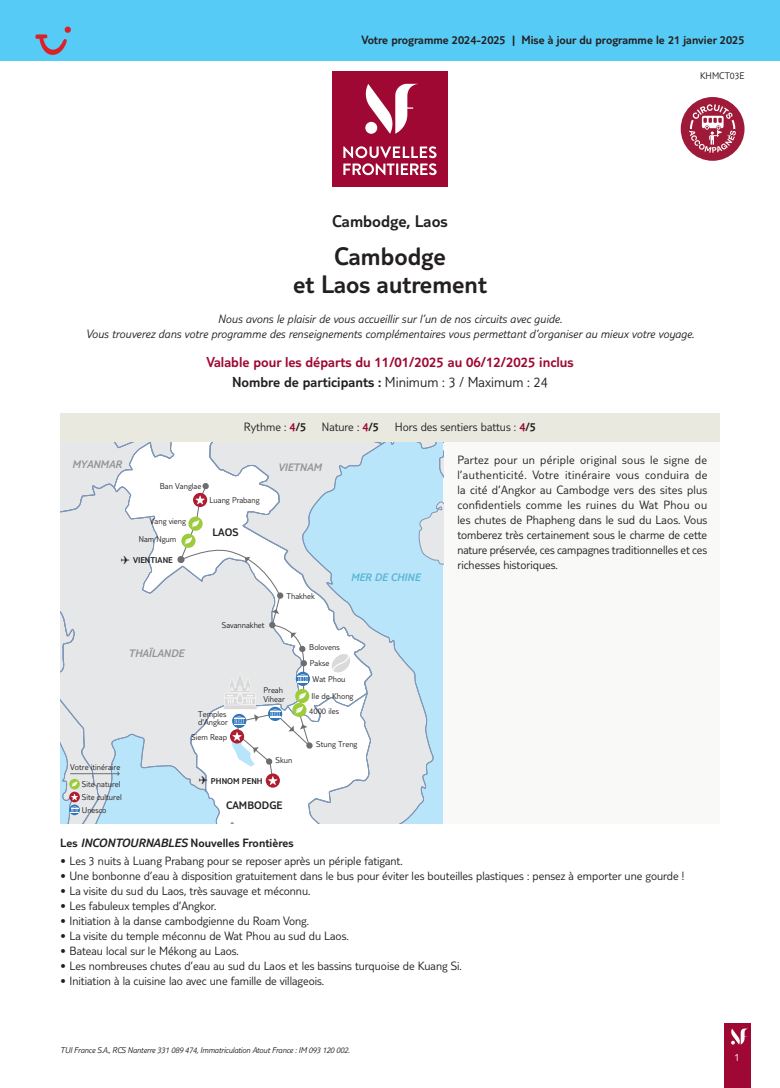
<style>
.page{position:relative;width:780px;height:1088px;background:#fff}
.page>*{position:absolute;margin:0;border:0;box-sizing:border-box;transform-origin:0 0}
.t1{font:300 26.25px/27.5px "TUI Type";color:#231f20;text-align:center}
.t2{font:300 17.5px "TUI Type";color:#231f20}
.t3{font:300 15px/19.8px "TUI Type";color:#9e0832;text-align:center}
.t4{font:300 12.5px/15px "TUI Type";color:#231f20;text-align:justify}
.t5{font:italic 300 12.5px/15px "TUI Type";color:#231f20;text-align:center}
.t6{font:300 12.5px "TUI Type";color:#231f20}
.t7{font:italic 300 11.25px "TUI Type";color:#929595}
.t8{font:300 11.25px "TUI Type";color:#231f20}
.t9{font:italic 300 11.25px "TUI Type";color:#59b6d5}
.t10{font:300 11.25px "TUI Type";color:#fff}
.t11{font:300 10px "TUI Type";color:#231f20}
.t12{font:300 8.75px/8.8px "TUI Type";color:#231f20}
.t13{font:italic 300 8.75px "TUI Type";letter-spacing:-.02em;color:#231f20}
.t14{font:300 8.75px "TUI Type";color:#231f20}
.s1{color:#231f20}
.s2{color:#9e0832}
.s3{font-style:inherit}
.s4{font-style:italic}
</style>
<div class="page">
<div style="left:724px;top:1023px;width:26px;height:65px;background:#9e0832"></div>
<svg style="left:731px;top:1028px;width:17px;height:16px"></svg>
<div style="left:60px;top:441px;width:659px;height:383px;background:#f9f9f7"></div>
<div style="left:0;top:0;width:780px;height:60px;background:#56cbf5"></div>
<div style="left:332px;top:72px;width:115px;height:115px;background:#9e0832"></div>
<svg style="left:343px;top:146px;width:93px;height:29px"></svg>
<svg style="left:365px;top:84px;width:52px;height:50px"></svg>
<svg style="left:60px;top:569px;width:123px;height:255px;background:#d6e3eb"></svg>
<div style="left:114px;top:569px;width:66px;height:153px;background:#e6e7e9"></div>
<svg style="left:183px;top:569px;width:251px;height:255px;background:#d1e5f0"></svg>
<svg style="left:180px;top:569px;width:131px;height:213px"></svg>
<svg style="left:277px;top:592px;width:6px;height:7px"></svg>
<svg style="left:269px;top:622px;width:6px;height:6px"></svg>
<svg style="left:291px;top:633px;width:5px;height:5px"></svg>
<svg style="left:271px;top:609px;width:8px;height:5px"></svg>
<hr style="left:70px;top:773px;width:48px;height:1px;background:#6c6d70">
<svg style="left:117px;top:771px;width:3px;height:5px"></svg>
<div style="left:69px;top:779px;width:11px;height:10px;background:#9ccb3b;border-radius:50%"></div>
<svg style="left:72px;top:781px;width:5px;height:6px"></svg>
<div style="left:69px;top:792px;width:11px;height:10px;background:#af1d31;border-radius:50%"></div>
<svg style="left:71px;top:794px;width:7px;height:6px"></svg>
<svg style="left:69px;top:804px;width:11px;height:11px"></svg>
<svg style="left:71px;top:806px;width:8px;height:7px"></svg>
<svg style="left:60px;top:441px;width:383px;height:128px"></svg>
<svg style="left:191px;top:646px;width:180px;height:178px"></svg>
<div style="left:60px;top:413px;width:659px;height:28px;background:#e9e9e0"></div>
<svg style="left:35px;top:27px;width:36px;height:28px"></svg>
<div style="left:680px;top:97px;width:64px;height:64px;background:#9e1a38;border-radius:50%"></div>
<svg style="left:689px;top:104px;width:47px;height:49px"></svg>
<p class="t6" style="left:361px;top:33px;width:384px">Votre programme 2024-2025 | Mise à jour du programme le 21 janvier 2025</p>
<p class="t11" style="left:700px;top:70px;width:46px">KHMCT03E</p>
<h2 class="t2" style="left:332px;top:211px;width:117px">Cambodge, Laos</h2>
<h1 class="t1" style="left:293px;top:242px;width:195px">Cambodge<br>et Laos autrement</h1>
<p class="t5" style="left:86px;top:312px;width:610px">Nous avons le plaisir de vous accueillir sur l’un de nos circuits avec guide.<br>Vous trouverez dans votre programme des renseignements complémentaires vous permettant d’organiser au mieux votre voyage.</p>
<p class="t3" style="left:206px;top:352px;width:368px">Valable pour les départs du 11/01/2025 au 06/12/2025 inclus<br><span class="s1">Nombre de participants :</span> <span class="s1">Minimum : 3 / Maximum : 24</span></p>
<p class="t7" style="left:72px;top:458px;width:51px">MYANMAR</p>
<p class="t12" style="left:160px;top:481px;width:43px">Ban Vanglae</p>
<p class="t12" style="left:139px;top:512px;width:49px;line-height:17.2px;text-indent:11px">Vang vieng<br>Nam Ngum</p>
<p class="t14" style="left:121px;top:555px;width:53px">✈ VIENTIANE</p>
<p class="t4" style="left:244px;top:419px;width:64px">Rythme : <span class="s2">4</span><span class="s3">/5</span></p>
<p class="t4" style="left:322px;top:419px;width:215px">Nature : <span class="s2">4</span><span class="s3">/5</span> Hors des sentiers battus : <span class="s2">4</span><span class="s3">/5</span></p>
<p class="t12" style="left:209px;top:495px;width:52px">Luang Prabang</p>
<p class="t8" style="left:213px;top:526px;width:27px">LAOS</p>
<p class="t7" style="left:278px;top:461px;width:45px">VIETNAM</p>
<p class="t12" style="left:222px;top:620px;width:44px">Savannakhet</p>
<p class="t12" style="left:286px;top:592px;width:30px">Thakhek</p>
<p class="t9" style="left:350px;top:571px;width:71px">MER DE CHINE</p>
<p class="t4" style="left:457px;top:452px;width:251px">Partez pour un périple original sous le signe de l’authenticité. Votre itinéraire vous conduira de la cité d’Angkor au Cambodge vers des sites plus confidentiels comme les ruines du Wat Phou ou les chutes de Phapheng dans le sud du Laos. Vous tomberez très certainement sous le charme de cette nature préservée, ces campagnes traditionnelles et ces richesses historiques.</p>
<p class="t7" style="left:129px;top:646px;width:57px">THAÏLANDE</p>
<p class="t12" style="left:70px;top:759px;width:52px;line-height:16.8px;text-align:right">Votre itinéraire<br>Site naturel</p>
<p class="t12" style="left:82px;top:790px;width:41px;line-height:12.9px">Site culturel<br>Unesco</p>
<p class="t12" style="left:198px;top:709px;width:31px">Temples d'Angkor</p>
<p class="t12" style="left:191px;top:733px;width:37px">Siem Reap</p>
<p class="t12" style="left:263px;top:686px;width:23px">Preah<br>Vihear</p>
<p class="t12" style="left:275px;top:755px;width:18px">Skun</p>
<p class="t14" style="left:199px;top:776px;width:65px">✈ PHNOM PENH</p>
<p class="t8" style="left:226px;top:799px;width:58px">CAMBODGE</p>
<p class="t12" style="left:309px;top:643px;width:32px">Bolovens</p>
<p class="t12" style="left:311px;top:671px;width:43px;line-height:16.8px">Wat Phou<br>Ile de Khong</p>
<p class="t12" style="left:309px;top:706px;width:31px">4000 iles</p>
<p class="t12" style="left:316px;top:740px;width:43px">Stung Treng</p>
<p class="t12" style="left:310px;top:658px;width:21px">Pakse</p>
<p class="t6" style="left:60px;top:835px;width:235px">Les <span class="s4">INCONTOURNABLES</span> Nouvelles Frontières</p>
<p class="t4" style="left:60px;top:853px;width:344px">• Les 3 nuits à Luang Prabang pour se reposer après un périple fatigant.</p>
<p class="t4" style="left:60px;top:868px;width:625px">• Une bonbonne d’eau à disposition gratuitement dans le bus pour éviter les bouteilles plastiques : pensez à emporter une gourde !</p>
<p class="t4" style="left:60px;top:883px;width:252px">• La visite du sud du Laos, très sauvage et méconnu.</p>
<p class="t4" style="left:60px;top:898px;width:158px">• Les fabuleux temples d’Angkor.</p>
<p class="t4" style="left:60px;top:913px;width:250px">• Initiation à la danse cambodgienne du Roam Vong.</p>
<p class="t4" style="left:60px;top:928px;width:290px">• La visite du temple méconnu de Wat Phou au sud du Laos.</p>
<p class="t4" style="left:60px;top:943px;width:180px">• Bateau local sur le Mékong au Laos.</p>
<p class="t4" style="left:60px;top:958px;width:403px">• Les nombreuses chutes d’eau au sud du Laos et les bassins turquoise de Kuang Si.</p>
<p class="t4" style="left:60px;top:973px;width:265px">• Initiation à la cuisine lao avec une famille de villageois.</p>
<p class="t13" style="left:60px;top:1045px;width:291px">TUI France S.A., RCS Nanterre 331 089 474, Immatriculation Atout France : IM 093 120 002.</p>
<p class="t10" style="left:734px;top:1050px;width:7px">1</p>
</div>
